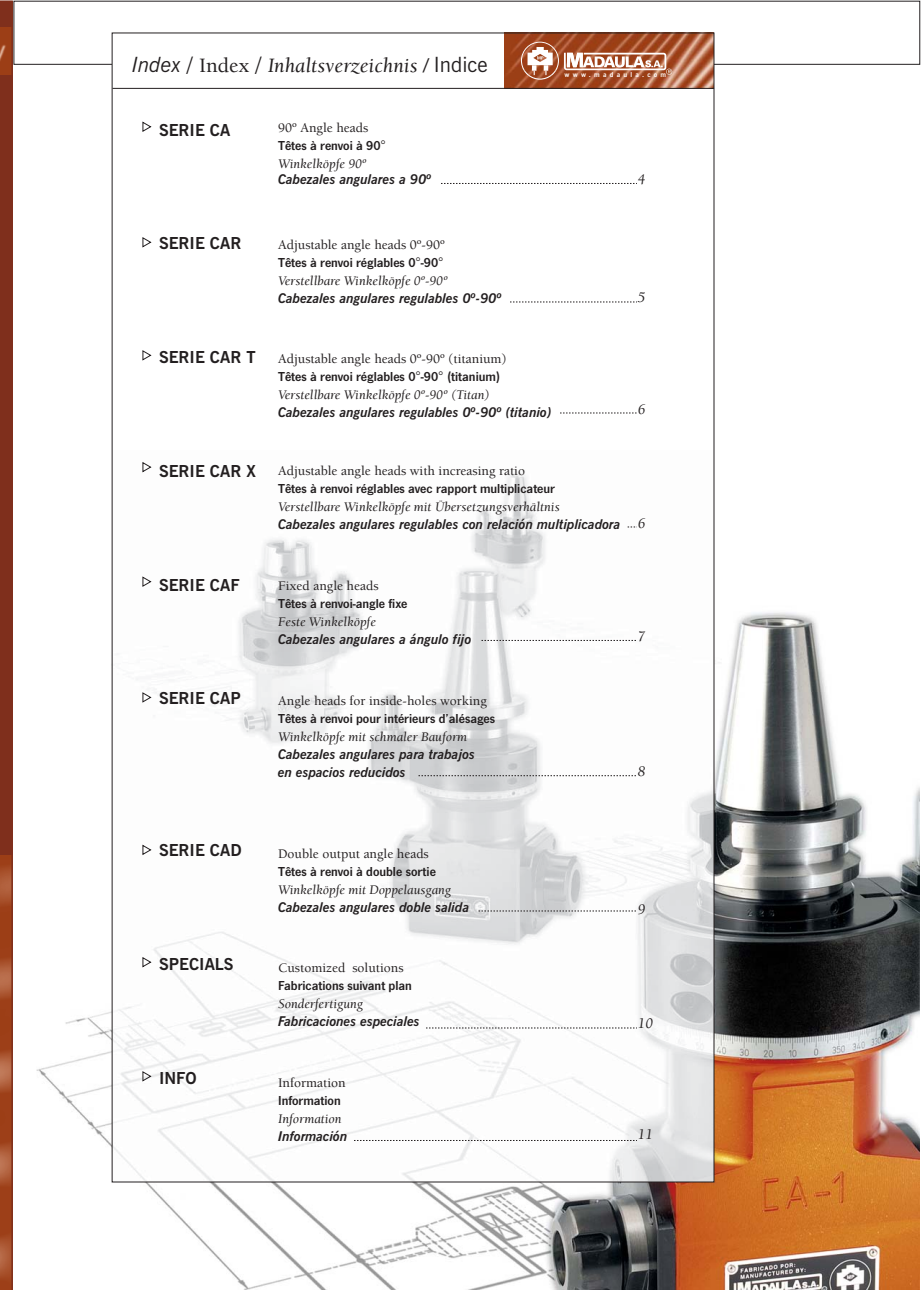
<style>
.page{position:relative;width:921px;height:1290px;background:#fff}
.page>*{position:absolute;margin:0;border:0;box-sizing:border-box;transform-origin:0 0}
.t1{font:italic 21px "Berkeley";color:#231f20}
.t2{font:700 16.5px "News Gothic BT";color:#231f20}
.t3{font:italic 15px "Berkeley";color:#231f20}
.t4{font:italic 700 13.5px/18px "News Gothic BT";color:#231f20}
.t5{font:600 13.5px "News Gothic T";color:#231f20}
.t6{font:italic 13.5px "Berkeley";color:#231f20}
.t7{font:500 13.5px "Berkeley";color:#231f20}
.t8{font:700 6.75px "News Gothic BT";letter-spacing:.475em;color:#fff}
.s1{font-family:"News Gothic BT"}
.s2{font-family:"News Gothic BT";font-style:normal}
.s3{font-weight:500;font-style:normal}
.s4{font-family:"Berkeley";font-weight:400;font-size:15px}
</style>
<div class="page">
<img style="left:36px;top:451px;width:883px;height:838px">
<svg style="left:0;top:0;width:13px;height:1290px;background:#8b381f"></svg>
<img style="left:505px;top:35px;width:207px;height:53px">
<img style="left:114px;top:451px;width:598px;height:729px">
<svg style="left:521px;top:42px;width:151px;height:38px"></svg>
<hr style="left:113px;top:88px;width:601px;height:1px;background:#231f20">
<svg style="left:441px;top:183px;width:196px;height:1px"></svg>
<svg style="left:142px;top:121px;width:9px;height:961px"></svg>
<svg style="left:510px;top:302px;width:127px;height:1px"></svg>
<svg style="left:560px;top:413px;width:77px;height:1px"></svg>
<svg style="left:482px;top:640px;width:155px;height:1px"></svg>
<svg style="left:418px;top:775px;width:219px;height:1px"></svg>
<svg style="left:478px;top:911px;width:159px;height:1px"></svg>
<svg style="left:426px;top:1028px;width:211px;height:1px"></svg>
<svg style="left:354px;top:1140px;width:283px;height:1px"></svg>
<h1 class="t1" style="left:132px;top:57px;width:357px"><span class="s1">Index</span> <span class="s2">/</span> <span class="s3">Index</span> <span class="s2">/</span> Inhaltsverzeichnis / <span class="s2">Indice</span></h1>
<p class="t2" style="left:159px;top:124px;width:73px">SERIE CA</p>
<p class="t7" style="left:278px;top:122px;width:92px">90º Angle heads</p>
<p class="t5" style="left:278px;top:140px;width:104px">Têtes à renvoi à 90</p>
<p class="t6" style="left:278px;top:158px;width:90px">Winkelköpfe 90º</p>
<p class="t4" style="left:278px;top:172px;width:155px">Cabezales angulares a 90º</p>
<p class="t8" style="left:565px;top:72px;width:103px">www.madaula.com</p>
<p class="t3" style="left:638px;top:173px;width:9px">4</p>
<p class="t2" style="left:159px;top:238px;width:84px">SERIE CAR</p>
<p class="t2" style="left:159px;top:351px;width:98px">SERIE CAR T</p>
<p class="t7" style="left:278px;top:239px;width:168px">Adjustable angle heads 0º-90º</p>
<p class="t5" style="left:278px;top:257px;width:162px">Têtes à renvoi réglables 0 -90</p>
<p class="t6" style="left:278px;top:275px;width:171px">Verstellbare Winkelköpfe 0º-90º</p>
<p class="t4" style="left:278px;top:290px;width:225px">Cabezales angulares regulables 0º-90º</p>
<p class="t7" style="left:278px;top:353px;width:230px">Adjustable angle heads 0º-90º (titanium)</p>
<p class="t5" style="left:278px;top:371px;width:224px">Têtes à renvoi réglables 0 -90 (titanium)</p>
<p class="t6" style="left:278px;top:389px;width:213px">Verstellbare Winkelköpfe 0º-90º (Titan)</p>
<p class="t4" style="left:278px;top:404px;width:275px">Cabezales angulares regulables 0º-90º (titanio)</p>
<p class="t3" style="left:638px;top:291px;width:9px">5</p>
<p class="t3" style="left:638px;top:403px;width:9px">6</p>
<p class="t2" style="left:159px;top:465px;width:98px">SERIE CAR X</p>
<p class="t7" style="left:278px;top:466px;width:248px">Adjustable angle heads with increasing ratio</p>
<p class="t5" style="left:278px;top:484px;width:278px">Têtes à renvoi réglables avec rapport multiplicateur</p>
<p class="t6" style="left:278px;top:502px;width:283px">Verstellbare Winkelköpfe mit Übersetzungsverhältnis</p>
<p class="t4" style="left:278px;top:517px;width:369px">Cabezales angulares regulables con relación multiplicadora <span class="s4">6</span></p>
<p class="t2" style="left:159px;top:579px;width:82px">SERIE CAF</p>
<p class="t7" style="left:278px;top:581px;width:102px">Fixed angle heads</p>
<p class="t5" style="left:278px;top:598px;width:131px">Têtes à renvoi-angle fixe</p>
<p class="t6" style="left:278px;top:617px;width:99px">Feste Winkelköpfe</p>
<p class="t4" style="left:278px;top:632px;width:195px">Cabezales angulares a ángulo fijo</p>
<p class="t3" style="left:638px;top:631px;width:9px">7</p>
<p class="t2" style="left:159px;top:693px;width:83px">SERIE CAP</p>
<p class="t7" style="left:278px;top:695px;width:210px">Angle heads for inside-holes working</p>
<p class="t5" style="left:278px;top:713px;width:218px">Têtes à renvoi pour intérieurs d’alésages</p>
<p class="t6" style="left:278px;top:731px;width:191px">Winkelköpfe mit schmaler Bauform</p>
<p class="t4" style="left:278px;top:747px;width:198px">Cabezales angulares para trabajos en espacios reducidos</p>
<p class="t3" style="left:638px;top:766px;width:9px">8</p>
<p class="t2" style="left:159px;top:844px;width:84px">SERIE CAD</p>
<p class="t7" style="left:278px;top:849px;width:152px">Double output angle heads</p>
<p class="t5" style="left:278px;top:867px;width:159px">Têtes à renvoi à double sortie</p>
<p class="t6" style="left:278px;top:885px;width:175px">Winkelköpfe mit Doppelausgang</p>
<p class="t4" style="left:278px;top:900px;width:193px">Cabezales angulares doble salida</p>
<p class="t3" style="left:638px;top:903px;width:9px">9</p>
<p class="t2" style="left:159px;top:958px;width:76px">SPECIALS</p>
<p class="t7" style="left:278px;top:963px;width:127px">Customized solutions</p>
<p class="t5" style="left:278px;top:981px;width:135px">Fabrications suivant plan</p>
<p class="t6" style="left:278px;top:999px;width:86px">Sonderfertigung</p>
<p class="t4" style="left:278px;top:1014px;width:143px">Fabricaciones especiales</p>
<p class="t3" style="left:638px;top:1017px;width:16px">10</p>
<p class="t2" style="left:159px;top:1072px;width:39px">INFO</p>
<p class="t7" style="left:278px;top:1078px;width:69px">Information</p>
<p class="t5" style="left:278px;top:1096px;width:64px">Information</p>
<p class="t6" style="left:278px;top:1114px;width:65px">Information</p>
<p class="t4" style="left:278px;top:1129px;width:71px">Información</p>
<p class="t3" style="left:638px;top:1129px;width:16px">11</p>
</div>
